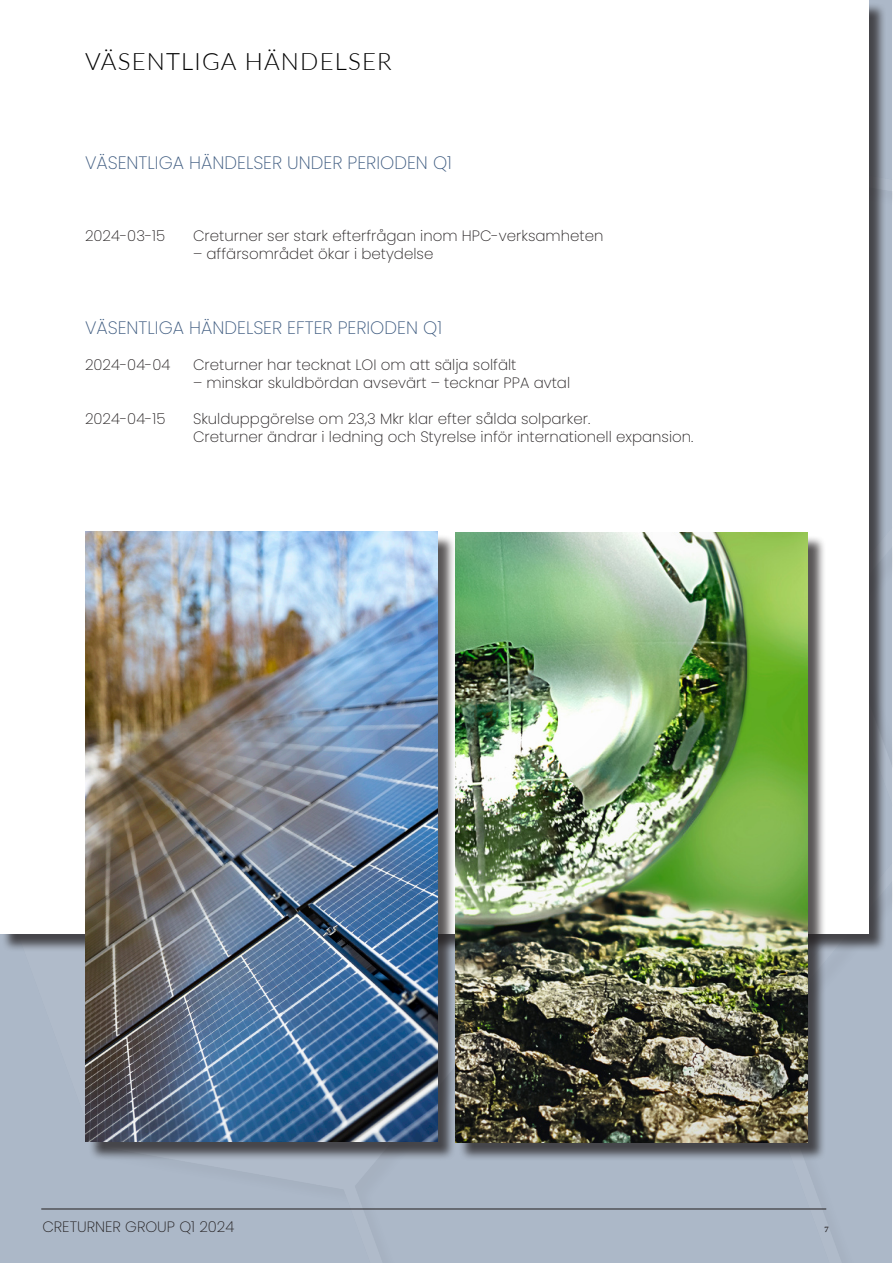
<style>
.page{position:relative;width:893px;height:1263px;background:#fff}
.page>*{position:absolute;margin:0;border:0;box-sizing:border-box;transform-origin:0 0}
.t1{font:300 24px "Lato";letter-spacing:.05em;color:#000}
.t2{font:200 18px "Poppins";color:#3e5b80}
.t3{font:200 15px "Poppins";color:#231f20}
.t4{font:15px "Minion Pro";color:#231f20}
</style>
<div class="page">
<div style="left:9px;top:138px;width:883px;height:1125px;background:#acb8c8"></div>
<div style="left:1px;top:2px;width:886px;height:950px;background:#231f20;opacity:.75"></div>
<div style="left:0;top:0;width:868px;height:933px;background:#fff"></div>
<hr style="left:41px;top:1208px;width:785px;height:1px;background:#231f20">
<div style="left:88px;top:534px;width:368px;height:626px;background:#231f20;opacity:.75"></div>
<img style="left:86px;top:531px;width:351px;height:611px">
<div style="left:458px;top:535px;width:369px;height:626px;background:#231f20;opacity:.75"></div>
<img style="left:455px;top:533px;width:353px;height:610px">
<p class="t1" style="left:85px;top:45px;width:308px">VÄSENTLIGA HÄNDELSER</p>
<p class="t2" style="left:85px;top:152px;width:368px">VÄSENTLIGA HÄNDELSER UNDER PERIODEN Q1</p>
<p class="t3" style="left:85px;top:227px;width:82px">2024-03-15</p>
<p class="t3" style="left:193px;top:227px;width:412px">Creturner ser stark efterfrågan inom HPC-verksamheten</p>
<p class="t3" style="left:193px;top:245px;width:242px">– affärsområdet ökar i betydelse</p>
<p class="t2" style="left:85px;top:317px;width:358px">VÄSENTLIGA HÄNDELSER EFTER PERIODEN Q1</p>
<p class="t3" style="left:85px;top:356px;width:87px">2024-04-04</p>
<p class="t3" style="left:193px;top:356px;width:325px">Creturner har tecknat LOI om att sälja solfält</p>
<p class="t3" style="left:193px;top:374px;width:379px">– minskar skuldbördan avsevärt – tecknar PPA avtal</p>
<p class="t3" style="left:85px;top:410px;width:82px">2024-04-15</p>
<p class="t3" style="left:193px;top:410px;width:399px">Skulduppgörelse om 23,3 Mkr klar efter sålda solparker.</p>
<p class="t3" style="left:193px;top:428px;width:502px">Creturner ändrar i ledning och Styrelse inför internationell expansion.</p>
<p class="t3" style="left:42px;top:1218px;width:194px">CRETURNER GROUP Q1 2024</p>
<p class="t4" style="left:824px;top:1217px;width:7px">7</p>
</div>
